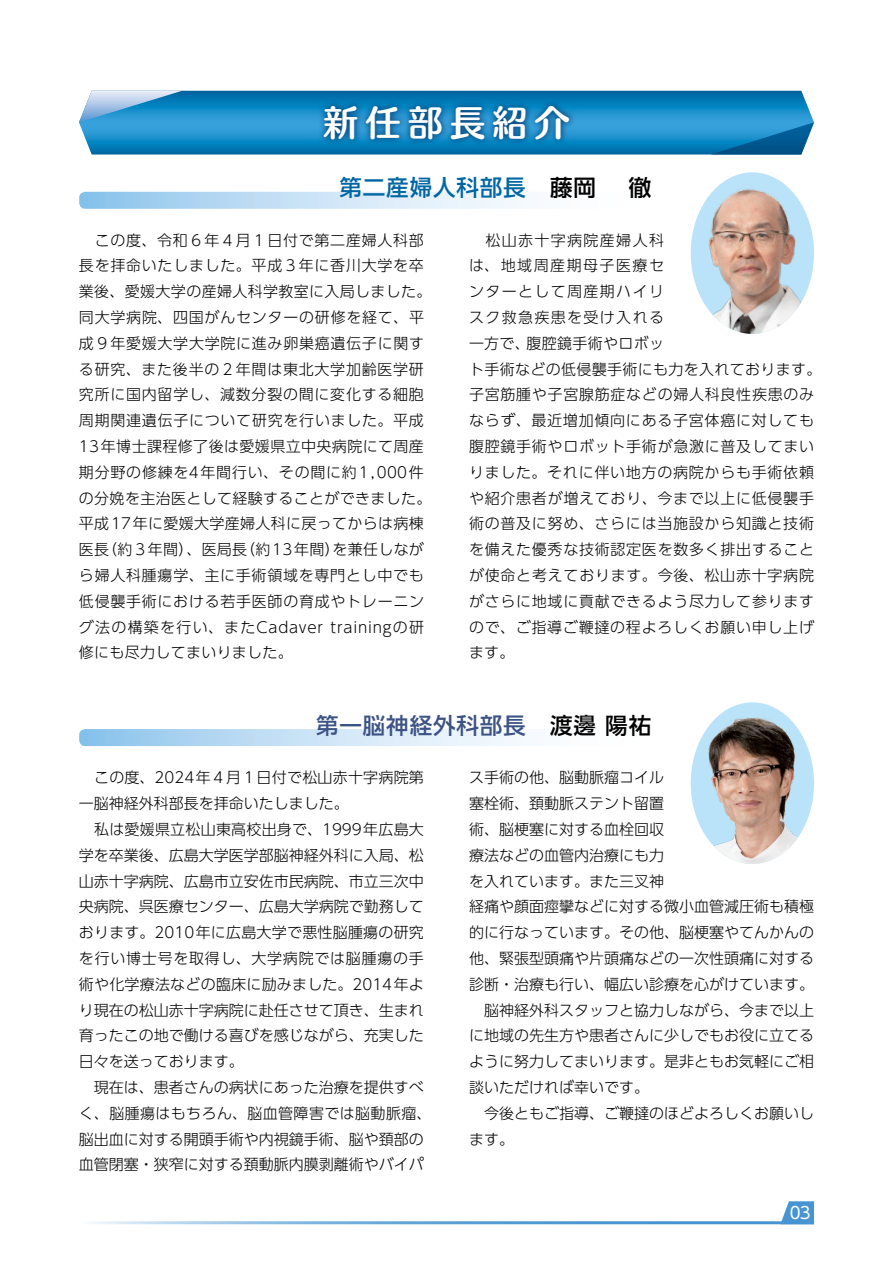
<style>
.page{position:relative;width:893px;height:1263px;background:#fff}
.page>*{position:absolute;margin:0;border:0;box-sizing:border-box;transform-origin:0 0}
.t1{font:35.25px "Humming Pro B";letter-spacing:.2em;color:#fff}
.t2{font:500 22.5px "UD Shin Go Pro";letter-spacing:.04em;color:#3d5386}
.t3{font:500 22.5px "UD Shin Go Pro";letter-spacing:.04em;color:#0067a4}
.t4{font:16.5px "UD Shin M Go Pro";color:#fff}
.t5{font:300 15px/25.8px "UD Shin Go Pro";letter-spacing:.05em;color:#000}
.t6{font:300 15px/25.8px "UD Shin Go Pro";color:#000}
.s1{color:#000}
</style>
<div class="page">
<img style="left:691px;top:172px;width:123px;height:162px">
<svg style="left:79px;top:91px;width:735px;height:64px;background:#1887c1"></svg>
<svg style="left:79px;top:91px;width:103px;height:31px;background:#6eb2dc"></svg>
<svg style="left:711px;top:122px;width:103px;height:32px;background:#2280b6"></svg>
<svg style="left:317px;top:98px;width:260px;height:49px;background:#0e73ad"></svg>
<svg style="left:79px;top:192px;width:448px;height:17px;background:#c6e1f5"></svg>
<img style="left:691px;top:702px;width:123px;height:162px">
<svg style="left:79px;top:729px;width:448px;height:17px;background:#c5e1f5"></svg>
<svg style="left:781px;top:1201px;width:33px;height:20px"></svg>
<hr style="left:81px;top:1221px;width:733px;height:3px;background:#4694d1">
<h1 class="t1" style="left:323px;top:94px;width:248px">新任部長紹介</h1>
<h2 class="t3" style="left:339px;top:169px;width:313px">第二産婦人科部長 <span class="s1">藤岡　 徹</span></h2>
<p class="t5" style="left:79px;top:226px;width:354px">　この度、令和６年４月１日付で第二産婦人科部長を拝命いたしました。平成３年に香川大学を卒業後、愛媛大学の産婦人科学教室に入局しました。同大学病院、四国がんセンターの研修を経て、平成９年愛媛大学大学院に進み卵巣癌遺伝子に関する研究、また後半の２年間は東北大学加齢医学研究所に国内留学し、減数分裂の間に変化する細胞周期関連遺伝子について研究を行いました。平成<br>13年博士課程修了後は愛媛県立中央病院にて周産期分野の修練を4年間行い、その間に約1,000件の分娩を主治医として経験することができました。平成17年に愛媛大学産婦人科に戻ってからは病棟医長（約３年間）、医局長（約13年間）を兼任しながら婦人科腫瘍学、主に手術領域を専門とし中でも低侵襲手術における若手医師の育成やトレーニング法の構築を行い、またCadaver trainingの研修にも尽力してまいりました。</p>
<p class="t5" style="left:469px;top:226px;width:354px">　松山赤十字病院産婦人科<br>は、地域周産期母子医療セ<br>ンターとして周産期ハイリ<br>スク救急疾患を受け入れる<br>一方で、腹腔鏡手術やロボッ<br>ト手術などの低侵襲手術にも力を入れております。子宮筋腫や子宮腺筋症などの婦人科良性疾患のみならず、最近増加傾向にある子宮体癌に対しても腹腔鏡手術やロボット手術が急激に普及してまいりました。それに伴い地方の病院からも手術依頼や紹介患者が増えており、今まで以上に低侵襲手術の普及に努め、さらには当施設から知識と技術を備えた優秀な技術認定医を数多く排出することが使命と考えております。今後、松山赤十字病院がさらに地域に貢献できるよう尽力して参りますので、ご指導ご鞭撻の程よろしくお願い申し上げます。</p>
<h2 class="t2" style="left:316px;top:707px;width:337px">第一脳神経外科部長 <span class="s1">渡邊 陽祐</span></h2>
<p class="t6" style="left:79px;top:764px;width:354px">　この度、2024年４月１日付で松山赤十字病院第一脳神経外科部長を拝命いたしました。<br>　私は愛媛県立松山東高校出身で、1999年広島大学を卒業後、広島大学医学部脳神経外科に入局、松山赤十字病院、広島市立安佐市民病院、市立三次中央病院、呉医療センター、広島大学病院で勤務しております。2010年に広島大学で悪性脳腫瘍の研究を行い博士号を取得し、大学病院では脳腫瘍の手術や化学療法などの臨床に励みました。2014年より現在の松山赤十字病院に赴任させて頂き、生まれ育ったこの地で働ける喜びを感じながら、充実した日々を送っております。<br>　現在は、患者さんの病状にあった治療を提供すべく、脳腫瘍はもちろん、脳血管障害では脳動脈瘤、脳出血に対する開頭手術や内視鏡手術、脳や頚部の血管閉塞・狭窄に対する頚動脈内膜剥離術やバイパ</p>
<p class="t6" style="left:469px;top:764px;width:347px">ス手術の他、脳動脈瘤コイル<br>塞栓術、頚動脈ステント留置<br>術、脳梗塞に対する血栓回収<br>療法などの血管内治療にも力<br>を入れています。また三叉神<br>経痛や顔面痙攣などに対する微小血管減圧術も積極的に行なっています。その他、脳梗塞やてんかんの他、緊張型頭痛や片頭痛などの一次性頭痛に対する診断・治療も行い、幅広い診療を心がけています。　脳神経外科スタッフと協力しながら、今まで以上に地域の先生方や患者さんに少しでもお役に立てるように努力してまいります。是非ともお気軽にご相談いただければ幸いです。<br>　今後ともご指導、ご鞭撻のほどよろしくお願いします。</p>
<p class="t4" style="left:790px;top:1199px;width:22px">03</p>
</div>
